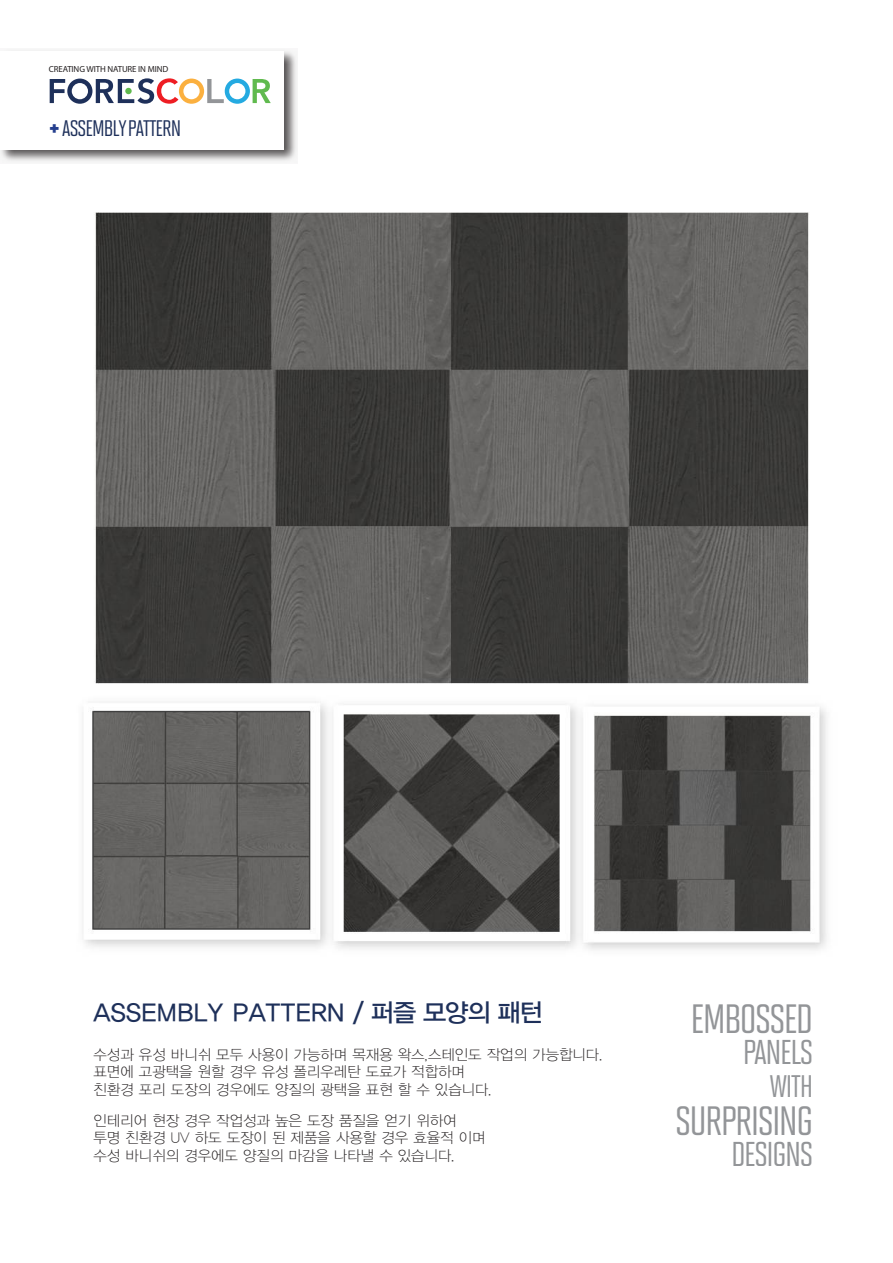
<style>
.page{position:relative;width:893px;height:1263px;background:#fff}
.page>*{position:absolute;margin:0;border:0;box-sizing:border-box;transform-origin:0 0}
.t1{font:500 40.95px "Solano Gothic MVB";letter-spacing:-.04em;color:#939598}
.t2{font:500 34.35px "Solano Gothic MVB";letter-spacing:-.04em;color:#939598}
.t3{font:500 31.2px "Solano Gothic MVB";color:#939598}
.t4{font:25.2px "YDVYGO Std 13";letter-spacing:.02em;color:#1e305a}
.t5{font:500 22.5px "Solano Gothic MVB";letter-spacing:-.04em;color:#1e305a}
.t6{font:14.55px/17.5px "YDVYGO Std 11";color:#231f20}
.t7{font:8.85px "Myriad Pro";letter-spacing:-.01em;color:#231f20}
</style>
<div class="page">
<div style="left:0;top:49px;width:298px;height:115px;background:#231f20;opacity:.75"></div>
<div style="left:0;top:51px;width:284px;height:99px;background:#fff"></div>
<svg style="left:50px;top:78px;width:221px;height:26px"></svg>
<img style="left:82px;top:213px;width:745px;height:737px">
<p class="t7" style="left:49px;top:64px;width:121px">CREATING WITH NATURE IN MIND</p>
<h3 class="t5" style="left:49px;top:116px;width:134px"><sup>✚</sup> ASSEMBLY PATTERN</h3>
<h3 class="t4" style="left:94px;top:999px;width:451px">ASSEMBLY PATTERN / 퍼즐 모양의 패턴</h3>
<h1 class="t1" style="left:690px;top:996px;width:124px">EMBOSSED</h1>
<h2 class="t2" style="left:743px;top:1033px;width:72px">PANELS</h2>
<h3 class="t3" style="left:769px;top:1069px;width:45px">WITH</h3>
<h1 class="t1" style="left:675px;top:1098px;width:140px">SURPRISING</h1>
<h2 class="t2" style="left:731px;top:1135px;width:84px">DESIGNS</h2>
<p class="t6" style="left:94px;top:1046px;width:511px">수성과 유성 바니쉬 모두 사용이 가능하며 목재용 왁스,스테인도 작업의 가능합니다. 표면에 고광택을 원할 경우 유성 폴리우레탄 도료가 적합하며<br>친환경 포리 도장의 경우에도 양질의 광택을 표현 할 수 있습니다.</p>
<p class="t6" style="left:94px;top:1112px;width:394px">인테리어 현장 경우 작업성과 높은 도장 품질을 얻기 위하여 투명 친환경 UV 하도 도장이 된 제품을 사용할 경우 효율적 이며 수성 바니쉬의 경우에도 양질의 마감을 나타낼 수 있습니다.</p>
</div>
